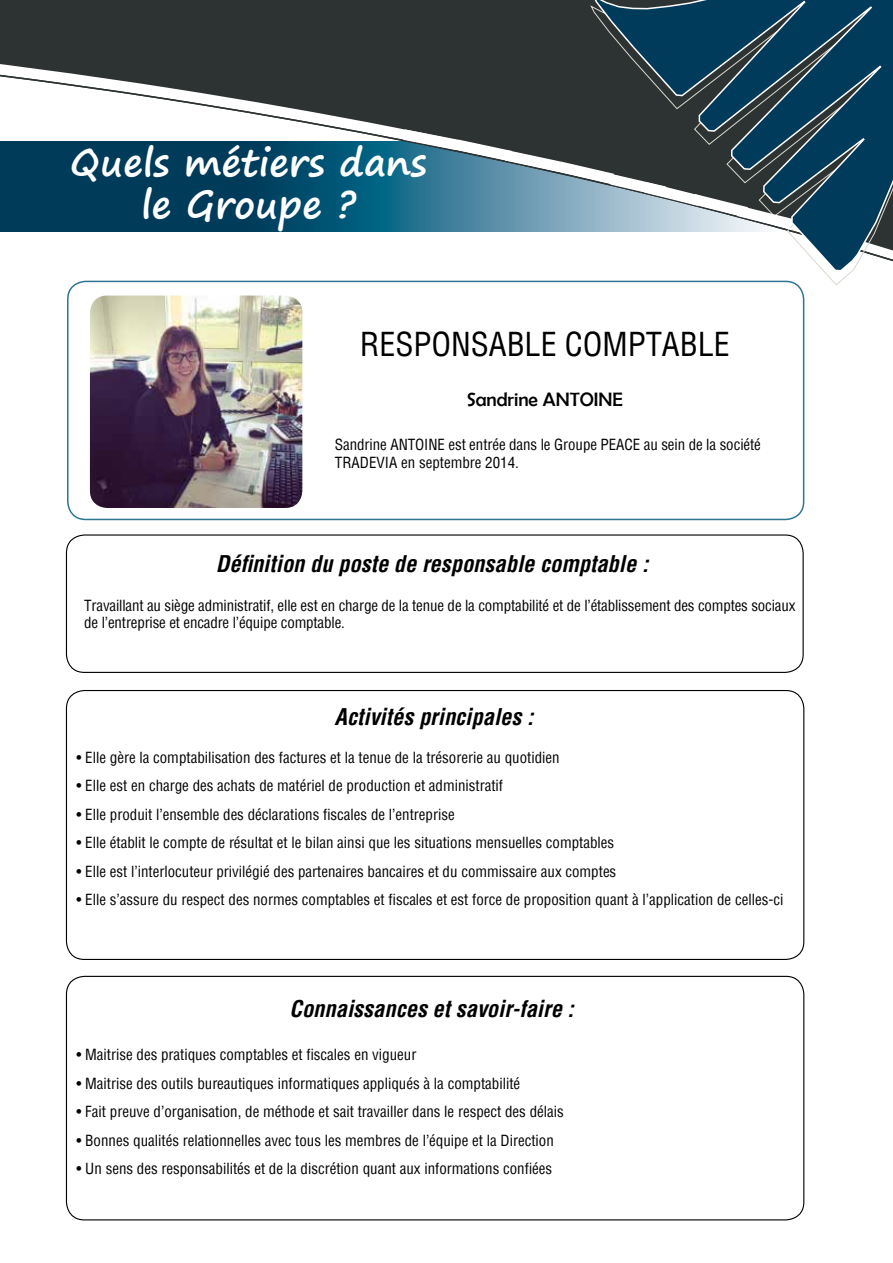
<style>
.page{position:relative;width:893px;height:1263px;background:#fff}
.page>*{position:absolute;margin:0;border:0;box-sizing:border-box;transform-origin:0 0}
.t1{font:700 37.5px/42px "Segoe Print";color:#fff;text-align:center}
.t2{font:condensed 32.25px "Helvetica";color:#000}
.t3{font:700 27px "Segoe Print";color:#000;scale:1.18 1}
.t4{font:italic 700 condensed 22.5px "Helvetica";color:#000}
.t5{font:19.5px "Berlin Sans FB";color:#000}
.t6{font:condensed 15px/18px "Helvetica";color:#000}
</style>
<div class="page">
<svg style="left:0;top:0;width:590px;height:232px;fill:#2d3332"></svg>
<svg style="left:590px;top:0;width:262px;height:286px"></svg>
<svg style="left:593px;top:0;width:300px;height:272px"></svg>
<svg style="left:403px;top:129px;width:389px;height:100px"></svg>
<div style="left:67px;top:281px;width:737px;height:239px;border:2px solid #2d7593;border-radius:18px"></div>
<div style="left:66px;top:534px;width:738px;height:139px;border:1px solid #000;border-radius:18px"></div>
<div style="left:66px;top:976px;width:738px;height:244px;border:1px solid #000;border-radius:18px"></div>
<img style="left:90px;top:296px;width:212px;height:212px">
<h1 class="t1" style="left:70px;top:141px;width:358px">Quels métiers dans le Groupe ?</h1>
<h2 class="t2" style="left:360px;top:323px;width:372px">RESPONSABLE COMPTABLE</h2>
<h3 class="t5" style="left:467px;top:388px;width:158px">Sandrine ANTOINE</h3>
<p class="t6" style="left:335px;top:435px;width:428px">Sandrine ANTOINE est entrée dans le Groupe PEACE au sein de la société<br>TRADEVIA en septembre 2014.</p>
<h3 class="t4" style="left:216px;top:549px;width:434px">Définition du poste de responsable comptable :</h3>
<p class="t6" style="left:84px;top:597px;width:713px;line-height:16.5px">Travaillant au siège administratif, elle est en charge de la tenue de la comptabilité et de l’établissement des comptes sociaux de l’entreprise et encadre l’équipe comptable.</p>
<h3 class="t4" style="left:335px;top:702px;width:200px">Activités principales :</h3>
<p class="t6" style="left:77px;top:748px;width:485px">• Elle gère la comptabilisation des factures et la tenue de la trésorerie au quotidien</p>
<p class="t6" style="left:77px;top:777px;width:428px">• Elle est en charge des achats de matériel de production et administratif</p>
<p class="t6" style="left:77px;top:805px;width:380px">• Elle produit l’ensemble des déclarations fiscales de l’entreprise</p>
<p class="t6" style="left:77px;top:834px;width:539px">• Elle établit le compte de résultat et le bilan ainsi que les situations mensuelles comptables</p>
<p class="t6" style="left:77px;top:862px;width:541px">• Elle est l’interlocuteur privilégié des partenaires bancaires et du commissaire aux comptes</p>
<p class="t6" style="left:77px;top:891px;width:708px">• Elle s’assure du respect des normes comptables et fiscales et est force de proposition quant à l’application de celles-ci</p>
<h3 class="t3" style="left:108px;top:822px;width:13px">•</h3>
<h3 class="t4" style="left:289px;top:994px;width:286px">Connaissances et savoir-faire :</h3>
<p class="t6" style="left:77px;top:1046px;width:341px">• Maitrise des pratiques comptables et fiscales en vigueur</p>
<p class="t6" style="left:77px;top:1074px;width:445px">• Maitrise des outils bureautiques informatiques appliqués à la comptabilité</p>
<p class="t6" style="left:77px;top:1103px;width:489px">• Fait preuve d’organisation, de méthode et sait travailler dans le respect des délais</p>
<p class="t6" style="left:77px;top:1131px;width:479px">• Bonnes qualités relationnelles avec tous les membres de l’équipe et la Direction</p>
<p class="t6" style="left:77px;top:1160px;width:477px">• Un sens des responsabilités et de la discrétion quant aux informations confiées</p>
</div>
